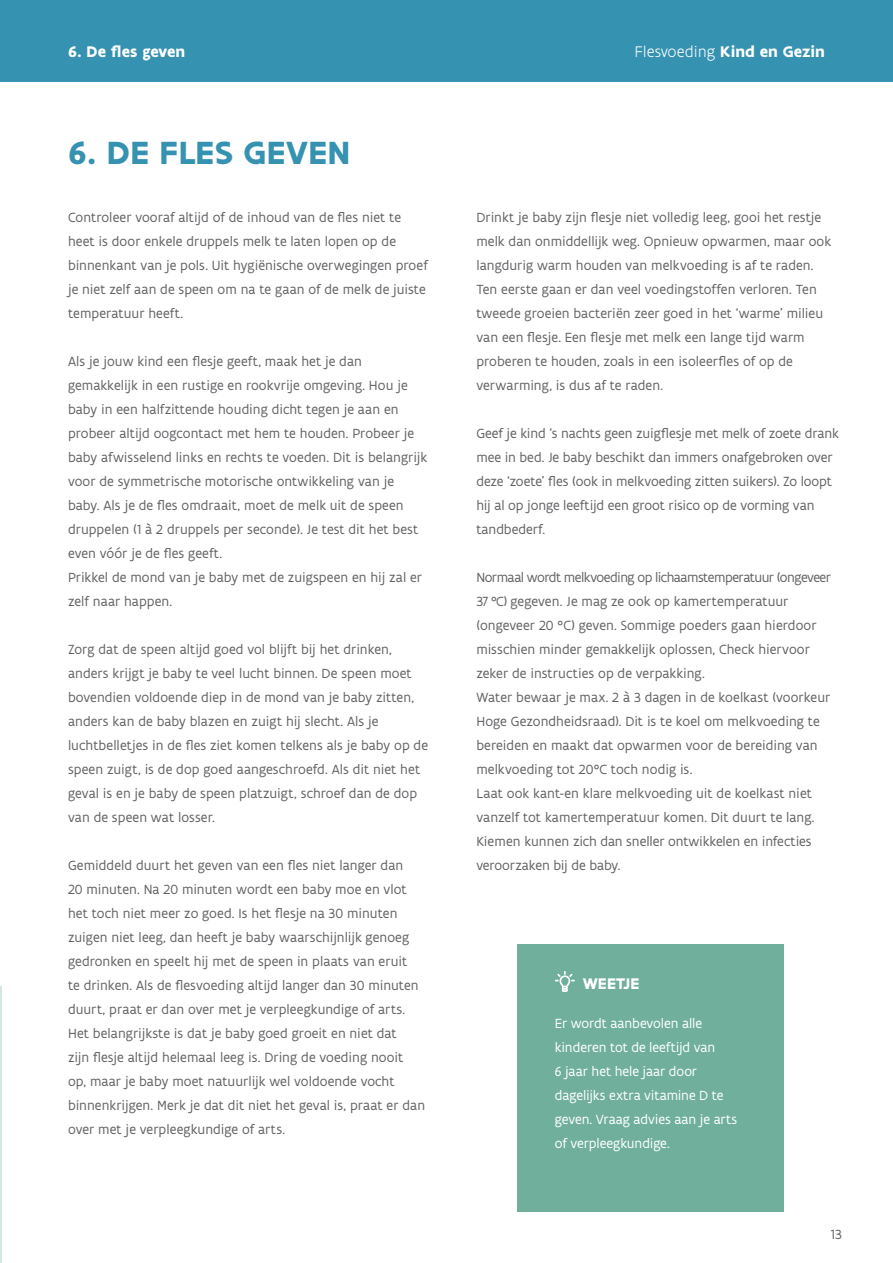
<style>
.page{position:relative;width:893px;height:1263px;background:#fff}
.page>*{position:absolute;margin:0;border:0;box-sizing:border-box;transform-origin:0 0}
.t1{font:700 34.5px "Flanders Art Sans";letter-spacing:.005em;color:#3592b1}
.t2{font:300 16.5px "Flanders Art Sans";color:#fff}
.t3{font:700 16.5px "Flanders Art Sans";color:#fff}
.t4{font:14.25px/24px "Flanders Art Sans";color:#636366}
.t5{font:14.25px/24px "Flanders Art Sans";letter-spacing:-.005em;color:#fff}
.s1{font-weight:700}
</style>
<div class="page">
<hr style="left:0;top:986px;width:2px;height:277px;background:#6faf9b">
<div style="left:0;top:0;width:893px;height:82px;background:#3592b1"></div>
<div style="left:518px;top:945px;width:266px;height:267px;background:#6faf9b"></div>
<svg style="left:555px;top:971px;width:20px;height:21px"></svg>
<p class="t3" style="left:68px;top:41px;width:119px">6. De fles geven</p>
<h1 class="t1" style="left:68px;top:131px;width:284px">6. DE FLES GEVEN</h1>
<p class="t4" style="left:68px;top:205px;width:361px">Controleer vooraf altijd of de inhoud van de fles niet te heet is door enkele druppels melk te laten lopen op de binnenkant van je pols. Uit hygiënische overwegingen proef je niet zelf aan de speen om na te gaan of de melk de juiste temperatuur heeft.</p>
<p class="t4" style="left:68px;top:349px;width:361px">Als je jouw kind een flesje geeft, maak het je dan gemakkelijk in een rustige en rookvrije omgeving. Hou je baby in een halfzittende houding dicht tegen je aan en probeer altijd oogcontact met hem te houden. Probeer je baby afwisselend links en rechts te voeden. Dit is belangrijk voor de symmetrische motorische ontwikkeling van je baby. Als je de fles omdraait, moet de melk uit de speen druppelen (1 à 2 druppels per seconde). Je test dit het best even vóór je de fles geeft.<br>Prikkel de mond van je baby met de zuigspeen en hij zal er zelf naar happen.</p>
<p class="t4" style="left:68px;top:637px;width:361px">Zorg dat de speen altijd goed vol blijft bij het drinken, anders krijgt je baby te veel lucht binnen. De speen moet bovendien voldoende diep in de mond van je baby zitten, anders kan de baby blazen en zuigt hij slecht. Als je luchtbelletjes in de fles ziet komen telkens als je baby op de speen zuigt, is de dop goed aangeschroefd. Als dit niet het geval is en je baby de speen platzuigt, schroef dan de dop van de speen wat losser.</p>
<p class="t4" style="left:68px;top:853px;width:359px">Gemiddeld duurt het geven van een fles niet langer dan<br>20 minuten. Na 20 minuten wordt een baby moe en vlot het toch niet meer zo goed. Is het flesje na 30 minuten zuigen niet leeg, dan heeft je baby waarschijnlijk genoeg gedronken en speelt hij met de speen in plaats van eruit<br>te drinken. Als de flesvoeding altijd langer dan 30 minuten duurt, praat er dan over met je verpleegkundige of arts.<br>Het belangrijkste is dat je baby goed groeit en niet dat<br>zijn flesje altijd helemaal leeg is. Dring de voeding nooit<br>op, maar je baby moet natuurlijk wel voldoende vocht binnenkrijgen. Merk je dat dit niet het geval is, praat er dan over met je verpleegkundige of arts.</p>
<p class="t2" style="left:635px;top:42px;width:192px">Flesvoeding <span class="s1">Kind en Gezin</span></p>
<p class="t4" style="left:476px;top:205px;width:356px">Drinkt je baby zijn flesje niet volledig leeg, gooi het restje melk dan onmiddellijk weg. Opnieuw opwarmen, maar ook langdurig warm houden van melkvoeding is af te raden.<br>Ten eerste gaan er dan veel voedingstoffen verloren. Ten tweede groeien bacteriën zeer goed in het ‘warme’ milieu van een flesje. Een flesje met melk een lange tijd warm proberen te houden, zoals in een isoleerfles of op de verwarming, is dus af te raden.</p>
<p class="t4" style="left:476px;top:421px;width:364px">Geef je kind ‘s nachts geen zuigflesje met melk of zoete drank mee in bed. Je baby beschikt dan immers onafgebroken over deze ‘zoete’ fles (ook in melkvoeding zitten suikers). Zo loopt hij al op jonge leeftijd een groot risico op de vorming van tandbederf.</p>
<p class="t4" style="left:476px;top:565px;width:356px">Normaal wordt melkvoeding op lichaamstemperatuur (ongeveer 37 °C) gegeven. Je mag ze ook op kamertemperatuur (ongeveer 20 °C) geven. Sommige poeders gaan hierdoor misschien minder gemakkelijk oplossen, Check hiervoor zeker de instructies op de verpakking.<br>Water bewaar je max. 2 à 3 dagen in de koelkast (voorkeur Hoge Gezondheidsraad). Dit is te koel om melkvoeding te bereiden en maakt dat opwarmen voor de bereiding van melkvoeding tot 20°C toch nodig is.<br>Laat ook kant-en klare melkvoeding uit de koelkast niet vanzelf tot kamertemperatuur komen. Dit duurt te lang.<br>Kiemen kunnen zich dan sneller ontwikkelen en infecties veroorzaken bij de baby.</p>
<p class="t3" style="left:583px;top:973px;width:58px">WEETJE</p>
<p class="t5" style="left:555px;top:1011px;width:184px">Er wordt aanbevolen alle kinderen tot de leeftijd van<br>6 jaar het hele jaar door dagelijks extra vitamine D te geven. Vraag advies aan je arts of verpleegkundige.</p>
<p class="t4" style="left:831px;top:1222px;width:13px">13</p>
</div>
